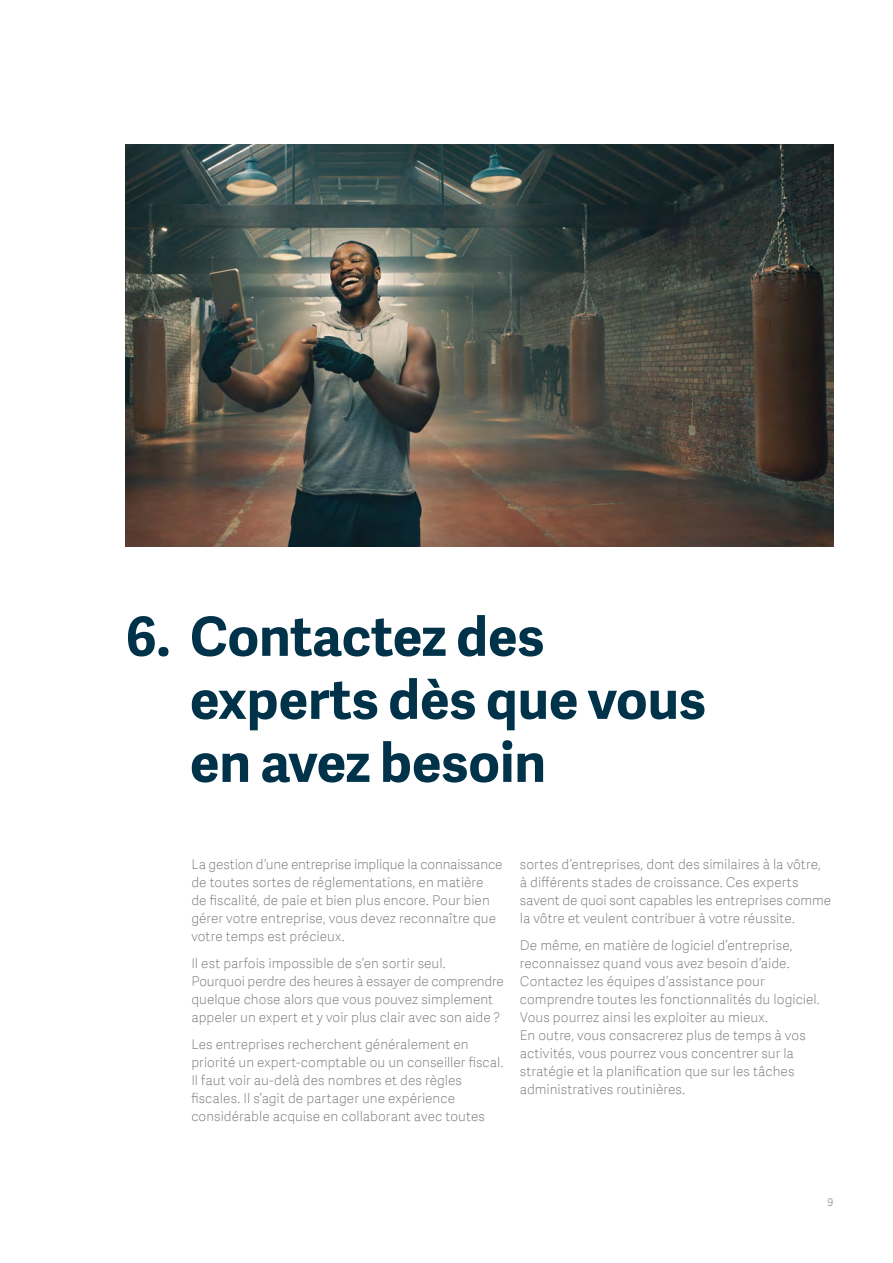
<style>
.page{position:relative;width:893px;height:1263px;background:#fff}
.page>*{position:absolute;margin:0;border:0;box-sizing:border-box;transform-origin:0 0}
.t1{font:700 54px/63px "Adelle Sans SAGE";color:#003349}
.t2{font:13.5px/18px "Adelle Sans SAGE Th";letter-spacing:.005em;color:#75787b}
.t3{font:10.5px "Adelle Sans SAGE Lt";color:#888b8d}
</style>
<div class="page">
<img style="left:125px;top:144px;width:708px;height:402px">
<h1 class="t1" style="left:190px;top:603px;width:517px;text-indent:-64px">6. Contactez des experts dès que vous en avez besoin</h1>
<p class="t2" style="left:191px;top:854px;width:313px">La gestion d’une entreprise implique la connaissance de toutes sortes de réglementations, en matière<br>de fiscalité, de paie et bien plus encore. Pour bien gérer votre entreprise, vous devez reconnaître que votre temps est précieux.</p>
<p class="t2" style="left:191px;top:953px;width:314px">Il est parfois impossible de s’en sortir seul.<br>Pourquoi perdre des heures à essayer de comprendre quelque chose alors que vous pouvez simplement appeler un expert et y voir plus clair avec son aide ?</p>
<p class="t2" style="left:191px;top:1034px;width:314px">Les entreprises recherchent généralement en priorité un expert-comptable ou un conseiller fiscal.<br>Il faut voir au-delà des nombres et des règles fiscales. Il s’agit de partager une expérience considérable acquise en collaborant avec toutes</p>
<p class="t2" style="left:520px;top:854px;width:313px">sortes d’entreprises, dont des similaires à la vôtre, à différents stades de croissance. Ces experts savent de quoi sont capables les entreprises comme la vôtre et veulent contribuer à votre réussite.</p>
<p class="t2" style="left:520px;top:935px;width:301px">De même, en matière de logiciel d’entreprise, reconnaissez quand vous avez besoin d’aide.<br>Contactez les équipes d’assistance pour comprendre toutes les fonctionnalités du logiciel.<br>Vous pourrez ainsi les exploiter au mieux.<br>En outre, vous consacrerez plus de temps à vos activités, vous pourrez vous concentrer sur la stratégie et la planification que sur les tâches administratives routinières.</p>
<p class="t3" style="left:827px;top:1195px;width:7px">9</p>
</div>
